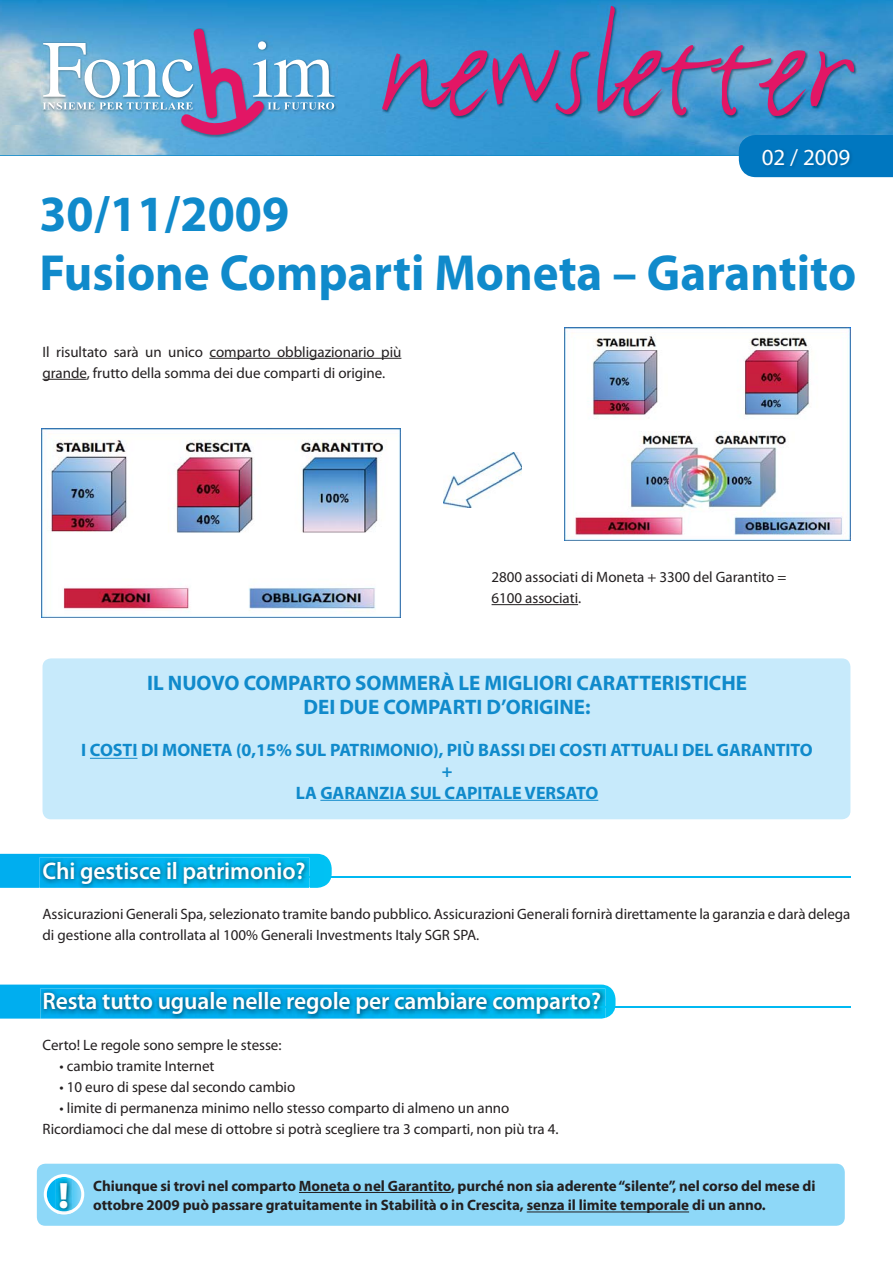
<style>
.page{position:relative;width:893px;height:1263px;background:#fff}
.page>*{position:absolute;margin:0;border:0;box-sizing:border-box;transform-origin:0 0}
.t1{font:148.95px "FF Justlefthand";letter-spacing:.01em;color:#e21665}
.t2{font:700 51px/58.9px "Myriad Pro";color:#108acb;scale:.96 1}
.t3{font:900 36.75px "Myriad Pro";color:#fff}
.t4{font:600 24px "Myriad Pro";letter-spacing:-.005em;color:#fff}
.t5{font:23.1px "Myriad Pro";color:#fff}
.t6{font:700 21px/24px "Myriad Pro";letter-spacing:-.005em;color:#108acb;text-align:center}
.t7{font:700 18px/21px "Myriad Pro";letter-spacing:-.005em;color:#108acb;text-align:center}
.t8{font:15px/21px "Myriad Pro";letter-spacing:-.005em;color:#231f20}
.t9{font:700 15px/19.5px "Myriad Pro";letter-spacing:-.005em;color:#231f20}
</style>
<div class="page">
<div style="left:37px;top:1164px;width:808px;height:62px;background:#8ed8f8;border-radius:9px"></div>
<img style="left:0;top:0;width:840px;height:31px">
<img style="left:840px;top:0;width:53px;height:135px">
<img style="left:315px;top:93px;width:526px;height:62px">
<img style="left:337px;top:31px;width:45px;height:62px">
<img style="left:0;top:124px;width:315px;height:31px">
<img style="left:0;top:31px;width:42px;height:93px">
<div style="left:739px;top:135px;width:154px;height:42px;background:#0077c0"></div>
<svg style="left:43px;top:28px;width:291px;height:109px;background:#7aa5d0"></svg>
<img style="left:762px;top:148px;width:91px;height:21px">
<hr style="left:209px;top:358px;width:192px;height:1px;background:#231f20">
<hr style="left:43px;top:379px;width:44px;height:1px;background:#231f20">
<hr style="left:492px;top:604px;width:86px;height:1px;background:#231f20">
<hr style="left:299px;top:1192px;width:152px;height:1px;background:#231f20">
<hr style="left:527px;top:1211px;width:162px;height:1px;background:#231f20">
<img style="left:382px;top:6px;width:475px;height:113px">
<svg style="left:44px;top:1174px;width:40px;height:40px"></svg>
<img style="left:56px;top:1179px;width:17px;height:34px">
<img style="left:564px;top:328px;width:286px;height:213px">
<img style="left:41px;top:428px;width:360px;height:189px">
<img style="left:443px;top:453px;width:79px;height:54px">
<div style="left:43px;top:658px;width:807px;height:161px;background:#c7eafb;border-radius:9px"></div>
<hr style="left:90px;top:758px;width:47px;height:1px;background:#108acb">
<hr style="left:320px;top:800px;width:278px;height:1px;background:#108acb">
<hr style="left:234px;top:876px;width:616px;height:1px;background:#00b9f2">
<hr style="left:234px;top:1006px;width:616px;height:2px;background:#00b9f2">
<svg style="left:0;top:854px;width:332px;height:34px;background:#0db9f1"></svg>
<svg style="left:0;top:984px;width:615px;height:34px;background:#1bbaf1"></svg>
<img style="left:39px;top:858px;width:270px;height:30px">
<img style="left:234px;top:876px;width:75px;height:1px">
<img style="left:40px;top:988px;width:565px;height:31px">
<img style="left:234px;top:1006px;width:371px;height:2px">
<h1 class="t1" style="left:380px;top:16px;width:472px">newsletter</h1>
<h3 class="t5" style="left:762px;top:148px;width:90px">02 / 2009</h3>
<h2 class="t2" style="left:39px;top:189px;width:853px">30/11/2009<br>Fusione Comparti Moneta – Garantito</h2>
<p class="t8" style="left:43px;top:343px;width:360px">Il risultato sarà un unico comparto obbligazionario più grande, frutto della somma dei due comparti di origine.</p>
<p class="t8" style="left:492px;top:568px;width:296px">2800 associati di Moneta + 3300 del Garantito =<br>6100 associati.</p>
<h3 class="t6" style="left:147px;top:673px;width:601px">IL NUOVO COMPARTO SOMMERÀ LE MIGLIORI CARATTERISTICHE<br>DEI DUE COMPARTI D’ORIGINE:</h3>
<p class="t7" style="left:81px;top:742px;width:733px">I COSTI DI MONETA (0,15% SUL PATRIMONIO), PIÙ BASSI DEI COSTI ATTUALI DEL GARANTITO +<br>LA GARANZIA SUL CAPITALE VERSATO</p>
<h3 class="t4" style="left:43px;top:861px;width:265px">Chi gestisce il patrimonio?</h3>
<p class="t8" style="left:43px;top:905px;width:809px">Assicurazioni Generali Spa, selezionato tramite bando pubblico. Assicurazioni Generali fornirà direttamente la garanzia e darà delega di gestione alla controllata al 100% Generali Investments Italy SGR SPA.</p>
<h3 class="t4" style="left:43px;top:992px;width:560px">Resta tutto uguale nelle regole per cambiare comparto?</h3>
<p class="t8" style="left:43px;top:1036px;width:240px">Certo! Le regole sono sempre le stesse:</p>
<p class="t8" style="left:60px;top:1057px;width:157px">• cambio tramite Internet</p>
<p class="t8" style="left:60px;top:1078px;width:237px">• 10 euro di spese dal secondo cambio</p>
<p class="t8" style="left:43px;top:1099px;width:518px;text-indent:17px">• limite di permanenza minimo nello stesso comparto di almeno un anno<br>Ricordiamoci che dal mese di ottobre si potrà scegliere tra 3 comparti, non più tra 4.</p>
<h3 class="t3" style="left:58px;top:1181px;width:12px">!</h3>
<p class="t9" style="left:93px;top:1177px;width:724px">Chiunque si trovi nel comparto Moneta o nel Garantito, purché non sia aderente “silente”, nel corso del mese di ottobre 2009 può passare gratuitamente in Stabilità o in Crescita, senza il limite temporale di un anno.</p>
</div>
